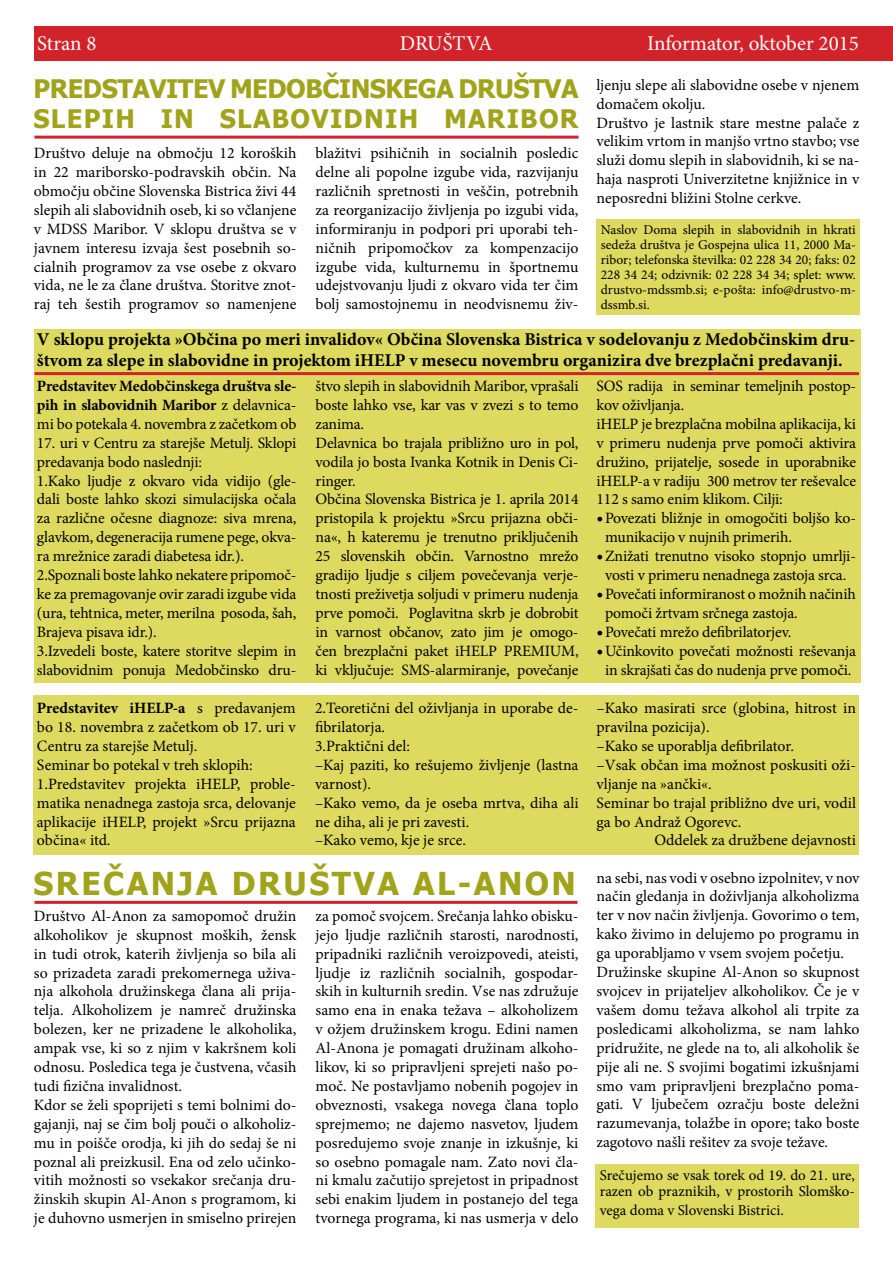
<style>
.page{position:relative;width:893px;height:1263px;background:#fff}
.page>*{position:absolute;margin:0;border:0;box-sizing:border-box;transform-origin:0 0}
.t1{font:700 31.5px "Tahoma";letter-spacing:.08em;color:#a1a31b}
.t2{font:700 25.5px/30.6px "Tahoma";letter-spacing:-.02em;color:#a1a31b}
.t3{font:21px "Minion Pro";letter-spacing:-.005em;color:#fff}
.t4{font:700 18px/21.6px "Minion Pro";color:#000}
.t5{font:15.75px/18.9px "Minion Pro";letter-spacing:-.005em;color:#000}
.t6{font:700 15.75px/18.9px "Minion Pro";letter-spacing:-.01em;color:#000;text-align:justify}
.t7{font:15px/16.5px "Minion Pro";color:#000}
.t8{font:13.5px/15px "Minion Pro";color:#000;text-align:justify}
.s1{font-weight:400}
.s2{font-size:18px}
.s3{font-weight:700}
</style>
<div class="page">
<div style="left:33px;top:695px;width:826px;height:160px;background:#ddda5f"></div>
<div style="left:34px;top:329px;width:826px;height:354px;background:#ddda5f"></div>
<div style="left:34px;top:26px;width:859px;height:35px;background:#d2232a"></div>
<hr style="left:34px;top:136px;width:545px;height:3px;background:#d2232a">
<div style="left:596px;top:219px;width:264px;height:96px;background:#ddda5f"></div>
<hr style="left:34px;top:901px;width:543px;height:3px;background:#d2232a">
<div style="left:595px;top:1164px;width:264px;height:64px;background:#ddda5f"></div>
<hr style="left:34px;top:372px;width:825px;height:3px;background:#d2232a">
<h3 class="t3" style="left:37px;top:30px;width:61px">Stran 8</h3>
<h3 class="t3" style="left:400px;top:30px;width:94px">DRUŠTVA</h3>
<h3 class="t3" style="left:647px;top:30px;width:213px">Informator, oktober 2015</h3>
<h2 class="t2" style="left:33px;top:72px;width:546px">PREDSTAVITEV MEDOBČINSKEGA DRUŠTVA<br>SLEPIH IN SLABOVIDNIH MARIBOR</h2>
<p class="t5" style="left:34px;top:144px;width:264px;text-align:justify">Društvo deluje na območju 12 koroških in 22 mariborsko-podravskih občin. Na območju občine Slovenska Bistrica živi 44 slepih ali slabovidnih oseb, ki so včlanjene v MDSS Maribor. V sklopu društva se v javnem interesu izvaja šest posebnih so&shy;cialnih programov za vse osebe z okvaro vida, ne le za člane društva. Storitve znot&shy;raj teh šestih programov so namenjene</p>
<p class="t5" style="left:316px;top:144px;width:264px;text-align:justify">blažitvi psihičnih in socialnih posledic delne ali popolne izgube vida, razvijanju različnih spretnosti in veščin, potrebnih za reorganizacijo življenja po izgubi vida, informiranju in podpori pri uporabi teh&shy;ničnih pripomočkov za kompenzacijo izgube vida, kulturnemu in športnemu udejstvovanju ljudi z okvaro vida ter čim bolj samostojnemu in neodvisnemu živ-</p>
<p class="t5" style="left:596px;top:75px;width:264px">ljenju slepe ali slabovidne osebe v njenem domačem okolju.<br>Društvo je lastnik stare mestne palače z velikim vrtom in manjšo vrtno stavbo; vse služi domu slepih in slabovidnih, ki se na&shy;haja nasproti Univerzitetne knjižnice in v neposredni bližini Stolne cerkve.</p>
<p class="t8" style="left:601px;top:222px;width:257px">Naslov Doma slepih in slabovidnih in hkrati sedeža društva je Gospejna ulica 11, 2000 Ma&shy;ribor; telefonska številka: 02 228 34 20; faks: 02<br>228 34 24; odzivnik: 02 228 34 34; splet: www. drustvo-mdssmb.si; e-pošta: info@drustvo-m&shy;dssmb.si.</p>
<p class="t4" style="left:37px;top:328px;width:820px">V sklopu projekta »Občina po meri invalidov« Občina Slovenska Bistrica v sodelovanju z Medobčinskim dru&shy;štvom za slepe in slabovidne in projektom iHELP v mesecu novembru organizira dve brezplačni predavanji.</p>
<p class="t6" style="left:37px;top:376px;width:261px">Predstavitev Medobčinskega društva sle&shy;pih in slabovidnih Maribor <span class="s1">z delavnica&shy;mi bo potekala 4. novembra z začetkom ob</span></p>
<p class="t5" style="left:37px;top:433px;width:261px">17. uri v Centru za starejše Metulj. Sklopi predavanja bodo naslednji:<br>1.Kako ljudje z okvaro vida vidijo (gle&shy;dali boste lahko skozi simulacijska očala za različne očesne diagnoze: siva mrena, glavkom, degeneracija rumene pege, okva&shy;ra mrežnice zaradi diabetesa idr.).<br>2.Spoznali boste lahko nekatere pripomoč&shy;ke za premagovanje ovir zaradi izgube vida (ura, tehtnica, meter, merilna posoda, šah, Brajeva pisava idr.).<br>3.Izvedeli boste, katere storitve slepim in slabovidnim ponuja Medobčinsko dru-</p>
<p class="t5" style="left:316px;top:377px;width:264px">štvo slepih in slabovidnih Maribor, vprašali boste lahko vse, kar vas v zvezi s to temo zanima.<br>Delavnica bo trajala približno uro in pol, vodila jo bosta Ivanka Kotnik in Denis Ci&shy;ringer.<br>Občina Slovenska Bistrica je 1. aprila 2014 pristopila k projektu »Srcu prijazna obči&shy;na«, h kateremu je trenutno priključenih 25 slovenskih občin. Varnostno mrežo gradijo ljudje s ciljem povečevanja verje&shy;tnosti preživetja soljudi v primeru nudenja prve pomoči. Poglavitna skrb je dobrobit in varnost občanov, zato jim je omogo&shy;čen brezplačni paket iHELP PREMIUM, ki vključuje: SMS-alarmiranje, povečanje</p>
<p class="t5" style="left:596px;top:377px;width:261px">SOS radija in seminar temeljnih postop&shy;kov oživljanja.<br>iHELP je brezplačna mobilna aplikacija, ki v primeru nudenja prve pomoči aktivira družino, prijatelje, sosede in uporabnike iHELP-a v radiju 300 metrov ter reševalce 112 s samo enim klikom. Cilji:</p>
<p class="t5" style="left:605px;top:509px;width:252px;text-indent:-9px"><span class="s2">•</span> Povezati bližnje in omogočiti boljšo ko&shy;munikacijo v nujnih primerih.</p>
<p class="t5" style="left:596px;top:547px;width:261px;text-align:center"><span class="s2">•</span> Znižati trenutno visoko stopnjo umrlji&shy;vosti v primeru nenadnega zastoja srca.</p>
<p class="t5" style="left:605px;top:584px;width:252px;text-indent:-9px"><span class="s2">•</span> Povečati informiranost o možnih načinih pomoči žrtvam srčnega zastoja.</p>
<p class="t5" style="left:596px;top:622px;width:196px"><span class="s2">•</span> Povečati mrežo defibrilatorjev.</p>
<p class="t5" style="left:596px;top:641px;width:261px;text-align:center"><span class="s2">•</span> Učinkovito povečati možnosti reševanja in skrajšati čas do nudenja prve pomoči.</p>
<p class="t5" style="left:37px;top:699px;width:260px"><span class="s3">Predstavitev iHELP-a</span> s predavanjem bo 18. novembra z začetkom ob 17. uri v Centru za starejše Metulj.<br>Seminar bo potekal v treh sklopih:<br>1.Predstavitev projekta iHELP, proble&shy;matika nenadnega zastoja srca, delovanje aplikacije iHELP, projekt »Srcu prijazna občina« itd.</p>
<p class="t5" style="left:315px;top:699px;width:265px">2.Teoretični del oživljanja in uporabe de&shy;fibrilatorja.<br>3.Praktični del:<br>–Kaj paziti, ko rešujemo življenje (lastna varnost).<br>–Kako vemo, da je oseba mrtva, diha ali ne diha, ali je pri zavesti.<br>–Kako vemo, kje je srce.</p>
<p class="t5" style="left:596px;top:699px;width:261px">–Kako masirati srce (globina, hitrost in pravilna pozicija).<br>–Kako se uporablja defibrilator.<br>–Vsak občan ima možnost poskusiti oži&shy;vljanje na »ančki«.<br>Seminar bo trajal približno dve uri, vodil ga bo Andraž Ogorevc.</p>
<p class="t5" style="left:654px;top:831px;width:203px">Oddelek za družbene dejavnosti</p>
<h1 class="t1" style="left:33px;top:862px;width:544px">SREČANJA DRUŠTVA AL-ANON</h1>
<p class="t5" style="left:34px;top:906px;width:264px">Društvo Al-Anon za samopomoč družin alkoholikov je skupnost moških, žensk in tudi otrok, katerih življenja so bila ali so prizadeta zaradi prekomernega uživa&shy;nja alkohola družinskega člana ali prija&shy;telja. Alkoholizem je namreč družinska bolezen, ker ne prizadene le alkoholika, ampak vse, ki so z njim v kakršnem koli odnosu. Posledica tega je čustvena, včasih tudi fizična invalidnost.<br>Kdor se želi spoprijeti s temi bolnimi do&shy;gajanji, naj se čim bolj pouči o alkoholiz&shy;mu in poišče orodja, ki jih do sedaj še ni poznal ali preizkusil. Ena od zelo učinko&shy;vitih možnosti so vsekakor srečanja dru&shy;žinskih skupin Al-Anon s programom, ki je duhovno usmerjen in smiselno prirejen</p>
<p class="t5" style="left:316px;top:906px;width:264px;text-align:justify">za pomoč svojcem. Srečanja lahko obisku&shy;jejo ljudje različnih starosti, narodnosti, pripadniki različnih veroizpovedi, ateisti, ljudje iz različnih socialnih, gospodar&shy;skih in kulturnih sredin. Vse nas združuje samo ena in enaka težava – alkoholizem v ožjem družinskem krogu. Edini namen Al-Anona je pomagati družinam alkoho&shy;likov, ki so pripravljeni sprejeti našo po&shy;moč. Ne postavljamo nobenih pogojev in obveznosti, vsakega novega člana toplo sprejmemo; ne dajemo nasvetov, ljudem posredujemo svoje znanje in izkušnje, ki so osebno pomagale nam. Zato novi čla&shy;ni kmalu začutijo sprejetost in pripadnost sebi enakim ljudem in postanejo del tega tvornega programa, ki nas usmerja v delo</p>
<p class="t5" style="left:596px;top:868px;width:264px">na sebi, nas vodi v osebno izpolnitev, v nov način gledanja in doživljanja alkoholizma ter v nov način življenja. Govorimo o tem, kako živimo in delujemo po programu in ga uporabljamo v vsem svojem početju.<br>Družinske skupine Al-Anon so skupnost svojcev in prijateljev alkoholikov. Če je v vašem domu težava alkohol ali trpite za posledicami alkoholizma, se nam lahko pridružite, ne glede na to, ali alkoholik še pije ali ne. S svojimi bogatimi izkušnjami smo vam pripravljeni brezplačno poma&shy;gati. V ljubečem ozračju boste deležni razumevanja, tolažbe in opore; tako boste zagotovo našli rešitev za svoje težave.</p>
<p class="t7" style="left:600px;top:1167px;width:257px">Srečujemo se vsak torek od 19. do 21. ure, razen ob praznikih, v prostorih Slomško-</p>
<p class="t7" style="left:600px;top:1202px;width:186px">vega doma v Slovenski Bistrici.</p>
</div>
